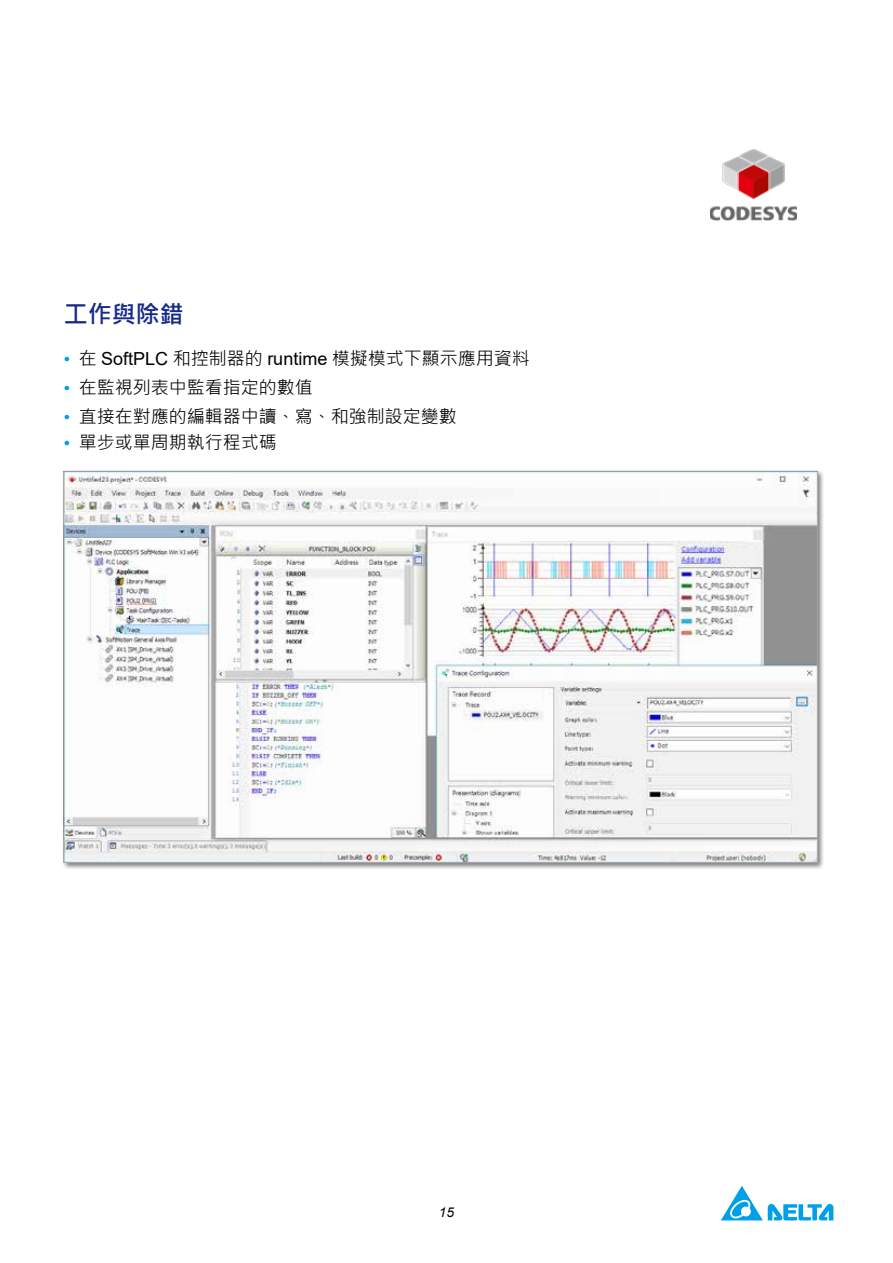
<style>
.page{position:relative;width:893px;height:1263px;background:#fff}
.page>*{position:absolute;margin:0;border:0;box-sizing:border-box;transform-origin:0 0}
.t1{font:700 24px "Microsoft Jheng Hei";color:#172a88}
.t2{font:18px "Microsoft Jheng Hei";color:#000}
.t3{font:italic 13.5px "Arial";color:#000}
.s1{font-family:"Arial"}
</style>
<div class="page">
<svg style="left:721px;top:1186px;width:112px;height:34px"></svg>
<div style="left:63px;top:469px;width:762px;height:401px;background:#000;opacity:.5"></div>
<img style="left:66px;top:473px;width:749px;height:387px">
<img style="left:710px;top:149px;width:87px;height:71px">
<h1 class="t1" style="left:64px;top:299px;width:121px">工作與除錯</h1>
<p class="t2" style="left:64px;top:347px;width:468px"><sup>●</sup> 在 <span class="s1">SoftPLC</span> 和控制器的 <span class="s1">runtime</span> 模擬模式下顯示應用資料</p>
<p class="t2" style="left:64px;top:376px;width:250px"><sup>●</sup> 在監視列表中監看指定的數值</p>
<p class="t2" style="left:64px;top:405px;width:395px"><sup>●</sup> 直接在對應的編輯器中讀、寫、和強制設定變數</p>
<p class="t2" style="left:64px;top:431px;width:214px"><sup>●</sup> 單步或單周期執行程式碼</p>
<p class="t3" style="left:439px;top:1203px;width:17px">15</p>
</div>
